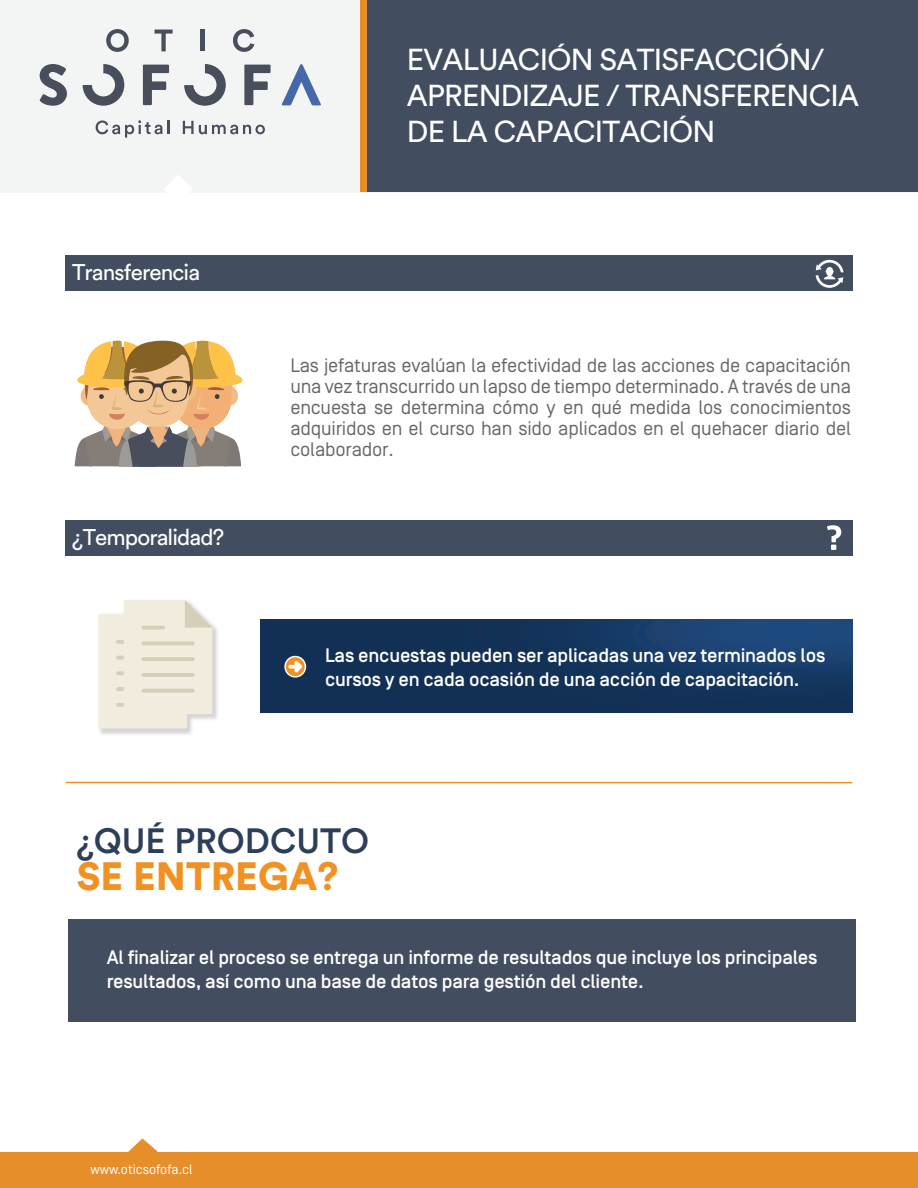
<style>
.page{position:relative;width:918px;height:1188px;background:#fff}
.page>*{position:absolute;margin:0;border:0;box-sizing:border-box;transform-origin:0 0}
.t1{font:900 39.15px "Circular Std";color:#f19121}
.t2{font:500 34.8px "Circular Std";color:#2d3e58}
.t3{font:30px/36px "Circular Std";letter-spacing:-.025em;color:#fff}
.t4{font:22.5px "Circular Std";letter-spacing:-.04em;color:#fff}
.t5{font:19.5px/21px "Simplon Norm";letter-spacing:-.01em;color:#676767;text-align:justify}
.t6{font:500 19.5px/23.4px "Simplon Norm";letter-spacing:-.01em;color:#fff}
.t7{font:13.5px "Simplon Norm";color:#fff}
</style>
<div class="page">
<div style="left:68px;top:919px;width:788px;height:103px;background:#424e60"></div>
<img style="left:261px;top:619px;width:592px;height:93px">
<div style="left:0;top:0;width:365px;height:192px;background:#f3f4f4"></div>
<svg style="left:164px;top:175px;width:29px;height:18px"></svg>
<div style="left:0;top:1152px;width:918px;height:36px;background:#e68e29"></div>
<svg style="left:128px;top:1138px;width:30px;height:14px"></svg>
<svg style="left:106px;top:29px;width:23px;height:23px"></svg>
<svg style="left:155px;top:30px;width:18px;height:21px"></svg>
<div style="left:200px;top:30px;width:5px;height:21px;background:#494e5c"></div>
<svg style="left:233px;top:29px;width:21px;height:23px"></svg>
<svg style="left:39px;top:64px;width:28px;height:42px"></svg>
<svg style="left:143px;top:65px;width:26px;height:40px"></svg>
<svg style="left:83px;top:64px;width:41px;height:42px"></svg>
<svg style="left:244px;top:65px;width:27px;height:40px"></svg>
<svg style="left:282px;top:64px;width:39px;height:41px"></svg>
<svg style="left:184px;top:64px;width:42px;height:42px"></svg>
<svg style="left:96px;top:120px;width:67px;height:18px"></svg>
<hr style="left:167px;top:120px;width:3px;height:14px;background:#494e5c">
<svg style="left:183px;top:121px;width:82px;height:13px"></svg>
<div style="left:360px;top:0;width:7px;height:192px;background:#e68e29"></div>
<div style="left:367px;top:0;width:551px;height:192px;background:#424e60"></div>
<hr style="left:66px;top:782px;width:786px;height:1px;background:#f19122">
<div style="left:65px;top:256px;width:788px;height:35px;background:#424e60"></div>
<div style="left:65px;top:520px;width:788px;height:35px;background:#424e60"></div>
<svg style="left:827px;top:525px;width:14px;height:25px"></svg>
<img style="left:98px;top:624px;width:120px;height:111px">
<svg style="left:98px;top:600px;width:114px;height:128px;background:#eee9dc"></svg>
<svg style="left:816px;top:260px;width:27px;height:28px"></svg>
<svg style="left:74px;top:340px;width:169px;height:127px"></svg>
<svg style="left:284px;top:656px;width:22px;height:22px"></svg>
<svg style="left:288px;top:660px;width:14px;height:13px"></svg>
<p class="t4" style="left:72px;top:258px;width:130px">Transferencia</p>
<p class="t4" style="left:72px;top:524px;width:154px">¿Temporalidad?</p>
<h3 class="t3" style="left:407px;top:41px;width:454px">EVALUACIÓN SATISFACCIÓN/<br>APRENDIZAJE / TRANSFERENCIA<br>DE LA CAPACITACIÓN</h3>
<p class="t5" style="left:290px;top:355px;width:562px">Las jefaturas evalúan la efectividad de las acciones de capacitación una vez transcurrido un lapso de tiempo determinado. A través de una encuesta se determina cómo y en qué medida los conocimientos adquiridos en el curso han sido aplicados en el quehacer diario del colaborador.</p>
<p class="t6" style="left:325px;top:645px;width:502px">Las encuestas pueden ser aplicadas una vez terminados los cursos y en cada ocasión de una acción de capacitación.</p>
<h2 class="t2" style="left:77px;top:819px;width:294px">¿QUÉ PRODCUTO</h2>
<h1 class="t1" style="left:77px;top:850px;width:263px">SE ENTREGA?</h1>
<p class="t6" style="left:107px;top:947px;width:712px">Al finalizar el proceso se entrega un informe de resultados que incluye los principales resultados, así como una base de datos para gestión del cliente.</p>
<p class="t7" style="left:91px;top:1163px;width:103px">www.oticsofofa.cl</p>
</div>
